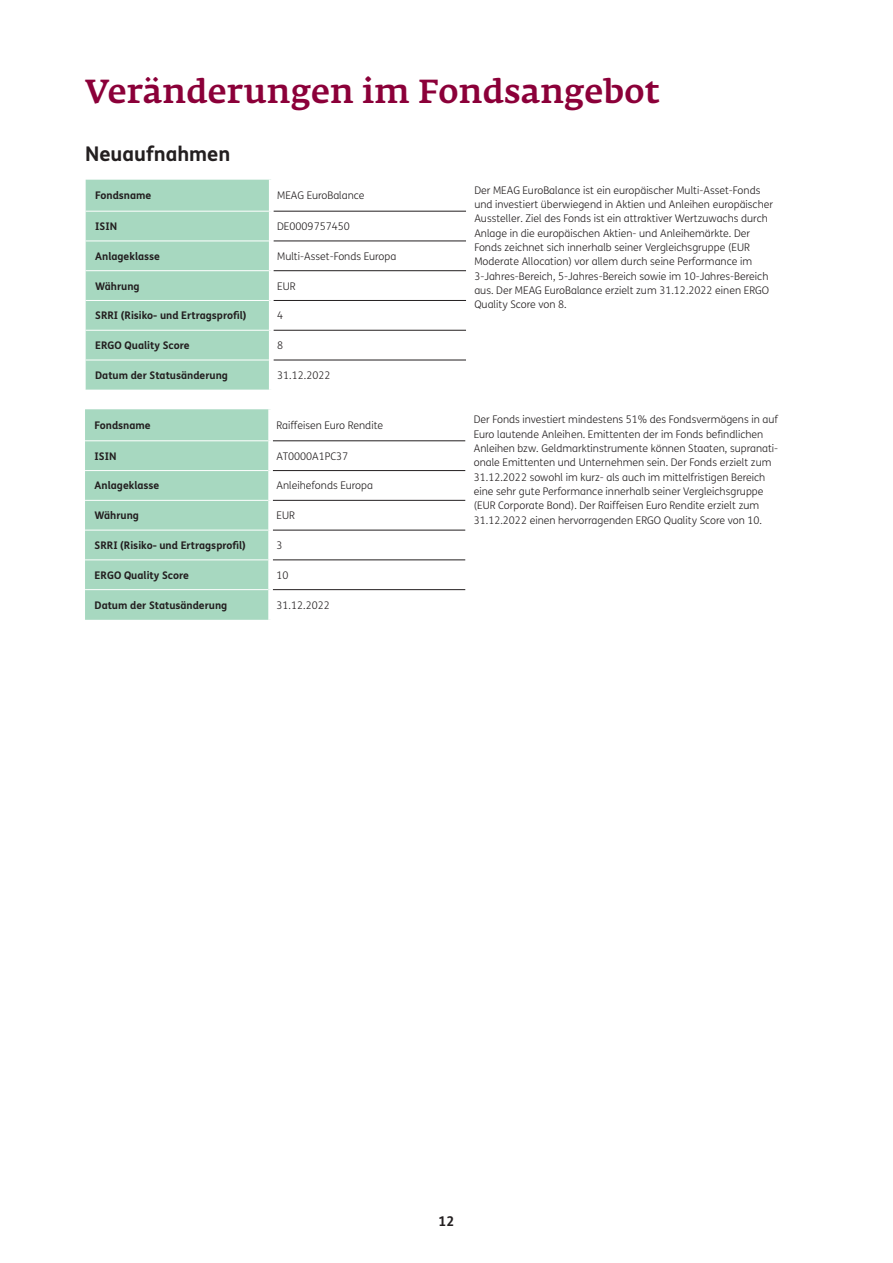
<style>
.page{position:relative;width:893px;height:1263px;background:#fff}
.page>*{position:absolute;margin:0;border:0;box-sizing:border-box;transform-origin:0 0}
.t1{font:500 33px "Fedra Serif A Pro";letter-spacing:.01em;color:#8b0039}
.t2{font:700 20.25px "FS Me";color:#231f20}
.t3{font:700 13.5px "FS Me";color:#231f20}
.t4{font:300 10.5px/14.4px "FS Me";color:#231f20}
.t5{font:700 10.5px "FS Me";color:#231f20}
</style>
<div class="page">
<svg style="left:86px;top:180px;width:380px;height:210px"></svg>
<hr style="left:86px;top:211px;width:183px;height:1px;background:#fff">
<hr style="left:86px;top:241px;width:183px;height:1px;background:#fff">
<hr style="left:86px;top:270px;width:183px;height:1px;background:#fff">
<hr style="left:86px;top:300px;width:183px;height:1px;background:#fff">
<hr style="left:86px;top:330px;width:183px;height:1px;background:#fff">
<hr style="left:86px;top:360px;width:183px;height:1px;background:#fff">
<div style="left:85px;top:409px;width:183px;height:211px;background:#a7d8c0"></div>
<hr style="left:273px;top:440px;width:192px;height:1px;background:#231f20">
<hr style="left:273px;top:470px;width:192px;height:1px;background:#231f20">
<hr style="left:273px;top:500px;width:192px;height:1px;background:#231f20">
<hr style="left:273px;top:530px;width:192px;height:1px;background:#231f20">
<hr style="left:273px;top:560px;width:192px;height:1px;background:#231f20">
<hr style="left:273px;top:589px;width:192px;height:1px;background:#231f20">
<hr style="left:85px;top:440px;width:183px;height:1px;background:#fff">
<hr style="left:85px;top:470px;width:183px;height:1px;background:#fff">
<hr style="left:85px;top:500px;width:183px;height:1px;background:#fff">
<hr style="left:85px;top:530px;width:183px;height:1px;background:#fff">
<hr style="left:85px;top:560px;width:183px;height:1px;background:#fff">
<hr style="left:85px;top:589px;width:183px;height:1px;background:#fff">
<h1 class="t1" style="left:85px;top:72px;width:576px">Veränderungen im Fondsangebot</h1>
<h2 class="t2" style="left:85px;top:138px;width:147px">Neuaufnahmen</h2>
<p class="t5" style="left:95px;top:187px;width:58px">Fondsname</p>
<p class="t4" style="left:277px;top:188px;width:89px">MEAG EuroBalance</p>
<p class="t4" style="left:474px;top:182px;width:300px">Der MEAG EuroBalance ist ein europäischer Multi-Asset-Fonds und investiert überwiegend in Aktien und Anleihen europäischer Aussteller. Ziel des Fonds ist ein attraktiver Wertzuwachs durch Anlage in die europäischen Aktien- und Anleihemärkte. Der Fonds zeichnet sich innerhalb seiner Vergleichsgruppe (EUR Moderate Allocation) vor allem durch seine Performance im 3-Jahres-Bereich, 5-Jahres-Bereich sowie im 10-Jahres-Bereich aus. Der MEAG EuroBalance erzielt zum 31.12.2022 einen ERGO Quality Score von 8.</p>
<p class="t5" style="left:95px;top:218px;width:23px">ISIN</p>
<p class="t4" style="left:277px;top:219px;width:74px">DE0009757450</p>
<p class="t5" style="left:95px;top:248px;width:66px">Anlageklasse</p>
<p class="t4" style="left:277px;top:249px;width:121px">Multi-Asset-Fonds Europa</p>
<p class="t5" style="left:95px;top:278px;width:46px">Währung</p>
<p class="t4" style="left:277px;top:278px;width:20px">EUR</p>
<p class="t5" style="left:95px;top:307px;width:153px">SRRI (Risiko- und Ertragsprofil)</p>
<p class="t4" style="left:277px;top:308px;width:8px">4</p>
<p class="t5" style="left:95px;top:337px;width:96px">ERGO Quality Score</p>
<p class="t4" style="left:277px;top:338px;width:8px">8</p>
<p class="t5" style="left:95px;top:367px;width:134px">Datum der Statusänderung</p>
<p class="t4" style="left:277px;top:368px;width:55px">31.12.2022</p>
<p class="t5" style="left:95px;top:417px;width:58px">Fondsname</p>
<p class="t4" style="left:277px;top:418px;width:108px">Raiffeisen Euro Rendite</p>
<p class="t4" style="left:474px;top:412px;width:306px">Der Fonds investiert mindestens 51% des Fondsvermögens in auf Euro lautende Anleihen. Emittenten der im Fonds befindlichen Anleihen bzw. Geldmarktinstrumente können Staaten, supranati&shy;onale Emittenten und Unternehmen sein. Der Fonds erzielt zum 31.12.2022 sowohl im kurz- als auch im mittelfristigen Bereich eine sehr gute Performance innerhalb seiner Vergleichsgruppe (EUR Corporate Bond). Der Raiffeisen Euro Rendite erzielt zum 31.12.2022 einen hervorragenden ERGO Quality Score von 10.</p>
<p class="t5" style="left:95px;top:448px;width:23px">ISIN</p>
<p class="t4" style="left:277px;top:448px;width:73px">AT0000A1PC37</p>
<p class="t5" style="left:95px;top:478px;width:66px">Anlageklasse</p>
<p class="t4" style="left:277px;top:478px;width:98px">Anleihefonds Europa</p>
<p class="t5" style="left:95px;top:507px;width:46px">Währung</p>
<p class="t4" style="left:277px;top:508px;width:20px">EUR</p>
<p class="t5" style="left:95px;top:537px;width:153px">SRRI (Risiko- und Ertragsprofil)</p>
<p class="t4" style="left:277px;top:538px;width:8px">3</p>
<p class="t5" style="left:95px;top:567px;width:96px">ERGO Quality Score</p>
<p class="t4" style="left:277px;top:567px;width:14px">10</p>
<p class="t5" style="left:95px;top:597px;width:134px">Datum der Statusänderung</p>
<p class="t4" style="left:277px;top:597px;width:55px">31.12.2022</p>
<p class="t3" style="left:438px;top:1211px;width:17px">12</p>
</div>
